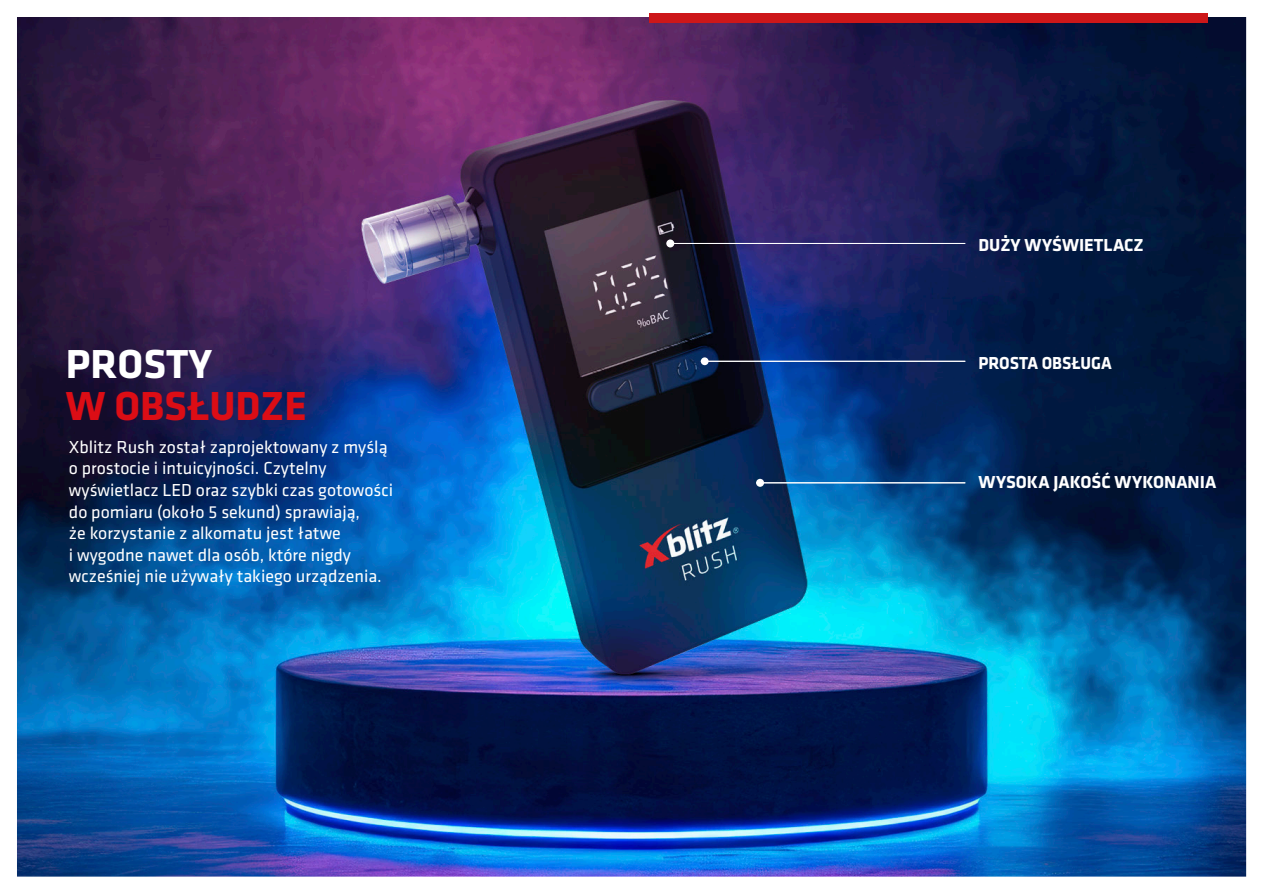
<style>
.page{position:relative;width:1263px;height:893px;background:#fff}
.page>*{position:absolute;margin:0;border:0;box-sizing:border-box;transform-origin:0 0}
.t1{font:700 42px "Klavika Basic";color:#dc0d15}
.t2{font:700 42px "Klavika Basic";color:#fff}
.t3{font:18px/21.6px "Klavika Basic";color:#fff}
.t4{font:700 18px "Klavika Basic";color:#fff}
.t5{font:700 18px "Klavika Basic";color:#fff;scale:.95 1}
</style>
<div class="page">
<img style="left:17px;top:13px;width:1230px;height:864px">
<div style="left:650px;top:14px;width:558px;height:9px;background:#cd1719"></div>
<hr style="left:670px;top:243px;width:295px;height:1px;background:#fff">
<div style="left:666px;top:239px;width:8px;height:8px;background:#fff;border-radius:50%"></div>
<hr style="left:704px;top:361px;width:261px;height:1px;background:#fff">
<div style="left:701px;top:357px;width:8px;height:8px;background:#fff;border-radius:50%"></div>
<hr style="left:760px;top:482px;width:205px;height:1px;background:#fff">
<div style="left:756px;top:479px;width:8px;height:8px;background:#fff;border-radius:50%"></div>
<h1 class="t2" style="left:66px;top:333px;width:148px">PROSTY</h1>
<h1 class="t1" style="left:66px;top:375px;width:242px">W OBSŁUDZE</h1>
<p class="t3" style="left:69px;top:435px;width:326px">Xblitz Rush został zaprojektowany z myślą o prostocie i intuicyjności. Czytelny wyświetlacz LED oraz szybki czas gotowości do pomiaru (około 5 sekund) sprawiają,<br>że korzystanie z alkomatu jest łatwe<br>i wygodne nawet dla osób, które nigdy wcześniej nie używały takiego urządzenia.</p>
<p class="t4" style="left:978px;top:232px;width:167px">DUŻY WYŚWIETLACZ</p>
<p class="t5" style="left:978px;top:350px;width:142px">PROSTA OBSŁUGA</p>
<p class="t4" style="left:978px;top:469px;width:239px">WYSOKA JAKOŚĆ WYKONANIA</p>
</div>
